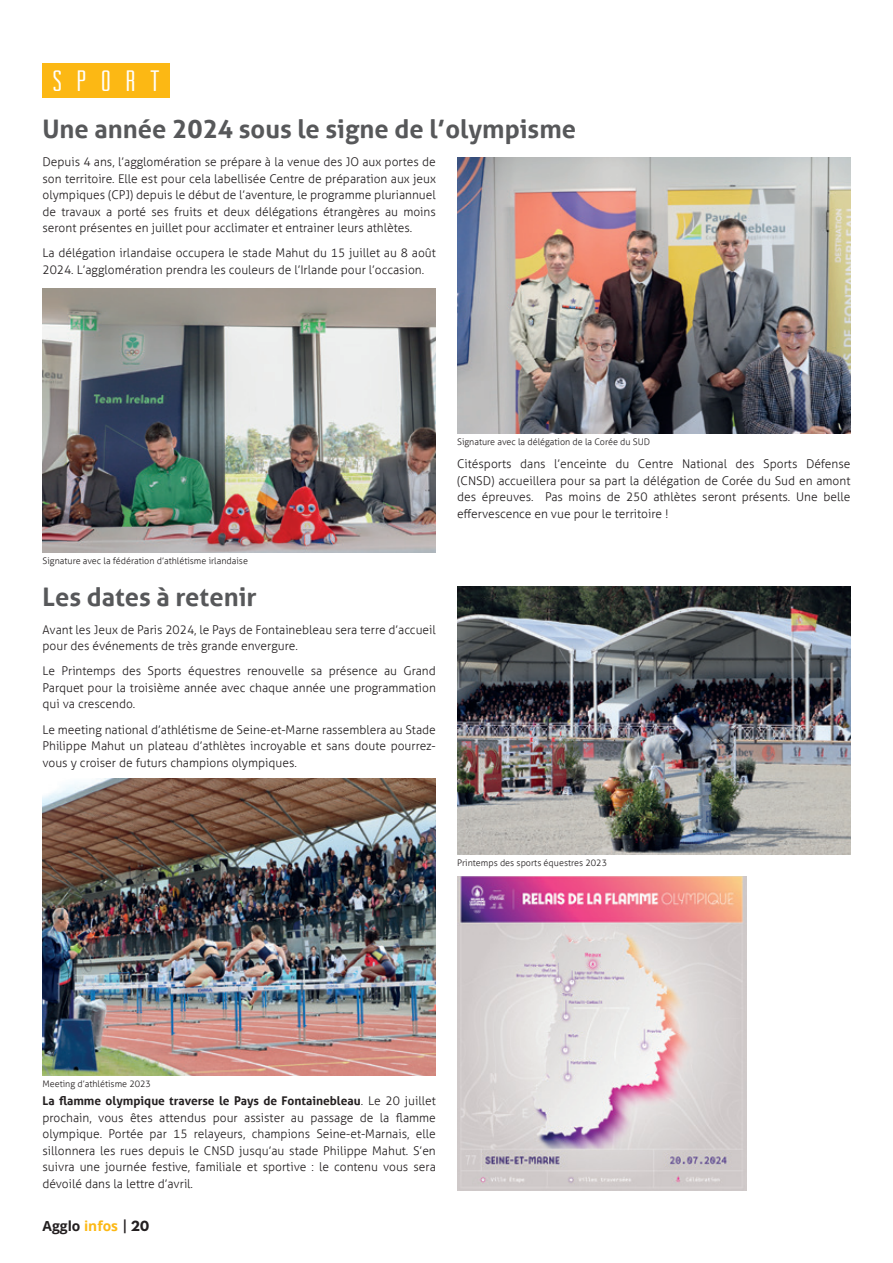
<style>
.page{position:relative;width:893px;height:1263px;background:#fff}
.page>*{position:absolute;margin:0;border:0;box-sizing:border-box;transform-origin:0 0}
.t1{font:30px "Arvil Sans";letter-spacing:.5em;color:#fff}
.t2{font:700 25.5px "Aller";color:#57585a}
.t3{font:700 13.8px "Open Sans";color:#231f20}
.t4{font:300 12px/16.5px "Aller";color:#231f20;text-align:justify}
.t5{font:300 9px "Aller";color:#231f20}
.s1{font-weight:700}
.s2{color:#fcb814}
.s3{font-family:"League Spartan";font-size:12.45px}
</style>
<div class="page">
<div style="left:43px;top:64px;width:127px;height:34px;background:#fcb814"></div>
<img style="left:457px;top:157px;width:393px;height:277px">
<img style="left:43px;top:288px;width:393px;height:265px">
<img style="left:457px;top:587px;width:393px;height:268px">
<img style="left:43px;top:778px;width:393px;height:298px">
<img style="left:457px;top:876px;width:289px;height:315px">
<h1 class="t1" style="left:53px;top:64px;width:109px">SPORT</h1>
<h2 class="t2" style="left:43px;top:113px;width:535px">Une année 2024 sous le signe de l’olympisme</h2>
<p class="t4" style="left:43px;top:154px;width:395px">Depuis 4 ans, l’agglomération se prépare à la venue des JO aux portes de son territoire. Elle est pour cela labellisée Centre de préparation aux jeux olympiques (CPJ) depuis le début de l’aventure, le programme pluriannuel de travaux a porté ses fruits et deux délégations étrangères au moins seront présentes en juillet pour acclimater et entrainer leurs athlètes.</p>
<p class="t4" style="left:43px;top:245px;width:395px">La délégation irlandaise occupera le stade Mahut du 15 juillet au 8 août<br>2024. L’agglomération prendra les couleurs de l’Irlande pour l’occasion.</p>
<p class="t5" style="left:43px;top:555px;width:207px">Signature avec la fédération d’athlétisme irlandaise</p>
<h2 class="t2" style="left:43px;top:581px;width:216px">Les dates à retenir</h2>
<p class="t4" style="left:43px;top:621px;width:395px">Avant les Jeux de Paris 2024, le Pays de Fontainebleau sera terre d’accueil pour des événements de très grande envergure.</p>
<p class="t4" style="left:43px;top:663px;width:395px">Le Printemps des Sports équestres renouvelle sa présence au Grand Parquet pour la troisième année avec chaque année une programmation qui va crescendo.</p>
<p class="t4" style="left:43px;top:721px;width:395px">Le meeting national d’athlétisme de Seine-et-Marne rassemblera au Stade Philippe Mahut un plateau d’athlètes incroyable et sans doute pourrez&shy;vous y croiser de futurs champions olympiques.</p>
<p class="t5" style="left:457px;top:436px;width:195px">Signature avec la délégation de la Corée du SUD</p>
<p class="t4" style="left:457px;top:456px;width:395px">Citésports dans l’enceinte du Centre National des Sports Défense (CNSD) accueillera pour sa part la délégation de Corée du Sud en amont des épreuves. Pas moins de 250 athlètes seront présents. Une belle effervescence en vue pour le territoire !</p>
<p class="t5" style="left:457px;top:857px;width:151px">Printemps des sports équestres 2023</p>
<p class="t5" style="left:43px;top:1078px;width:110px">Meeting d’athlétisme 2023</p>
<p class="t4" style="left:43px;top:1092px;width:395px"><span class="s1">La flamme olympique traverse le Pays de Fontainebleau</span>. Le 20 juillet prochain, vous êtes attendus pour assister au passage de la flamme olympique. Portée par 15 relayeurs, champions Seine-et-Marnais, elle sillonnera les rues depuis le CNSD jusqu’au stade Philippe Mahut. S’en suivra une journée festive, familiale et sportive : le contenu vous sera dévoilé dans la lettre d’avril.</p>
<p class="t3" style="left:43px;top:1216px;width:108px">Agglo <span class="s2">infos</span> | <span class="s3">20</span></p>
</div>
